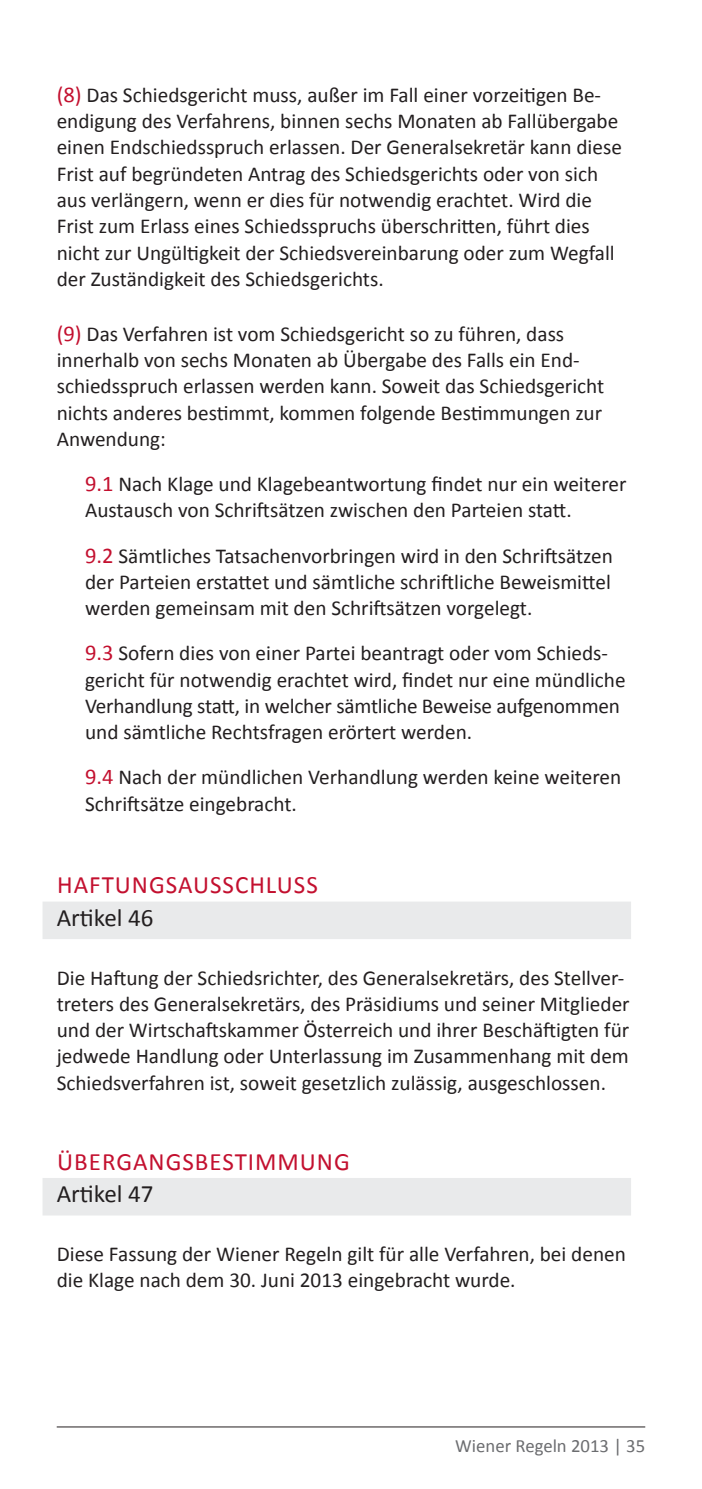
<style>
.page{position:relative;width:702px;height:1489px;background:#fff}
.page>*{position:absolute;margin:0;border:0;box-sizing:border-box;transform-origin:0 0}
.t1{font:25px "Calibri";letter-spacing:.04em;color:#c3102f}
.t2{font:25px "Calibri";color:#231f20}
.t3{font:21.25px/26.2px "Calibri";color:#231f20}
.t4{font:18.75px "Calibri";color:#6c6d70}
.s1{font-size:22.5px;color:#c3102f}
</style>
<div class="page">
<hr style="left:57px;top:1426px;width:588px;height:1px;background:#231f20">
<div style="left:43px;top:901px;width:588px;height:38px;background:#e9eaeb"></div>
<div style="left:43px;top:1177px;width:588px;height:38px;background:#e9eaeb"></div>
<p class="t3" style="left:57px;top:82px;width:566px"><span class="s1">(8)</span> Das Schiedsgericht muss, außer im Fall einer vorzeitigen Be&shy;endigung des Verfahrens, binnen sechs Monaten ab Fallübergabe einen Endschiedsspruch erlassen. Der Generalsekretär kann diese Frist auf begründeten Antrag des Schiedsgerichts oder von sich aus verlängern, wenn er dies für notwendig erachtet. Wird die Frist zum Erlass eines Schiedsspruchs überschritten, führt dies nicht zur Ungültigkeit der Schiedsvereinbarung oder zum Wegfall der Zuständigkeit des Schiedsgerichts.</p>
<p class="t3" style="left:57px;top:321px;width:549px"><span class="s1">(9)</span> Das Verfahren ist vom Schiedsgericht so zu führen, dass innerhalb von sechs Monaten ab Übergabe des Falls ein End&shy;schiedsspruch erlassen werden kann. Soweit das Schiedsgericht nichts anderes bestimmt, kommen folgende Bestimmungen zur Anwendung:</p>
<p class="t3" style="left:85px;top:471px;width:543px"><span class="s1">9.1</span> Nach Klage und Klagebeantwortung findet nur ein weiterer<br>Austausch von Schriftsätzen zwischen den Parteien statt.</p>
<p class="t3" style="left:85px;top:542px;width:529px;text-align:justify"><span class="s1">9.2</span> Sämtliches Tatsachenvorbringen wird in den Schriftsätzen der Parteien erstattet und sämtliche schriftliche Beweismittel werden gemeinsam mit den Schriftsätzen vorgelegt.</p>
<p class="t3" style="left:85px;top:640px;width:542px"><span class="s1">9.3</span> Sofern dies von einer Partei beantragt oder vom Schieds&shy;gericht für notwendig erachtet wird, findet nur eine mündliche Verhandlung statt, in welcher sämtliche Beweise aufgenommen und sämtliche Rechtsfragen erörtert werden.</p>
<p class="t3" style="left:85px;top:764px;width:537px"><span class="s1">9.4</span> Nach der mündlichen Verhandlung werden keine weiteren<br>Schriftsätze eingebracht.</p>
<p class="t1" style="left:57px;top:869px;width:262px">HAFTUNGSAUSSCHLUSS</p>
<p class="t2" style="left:57px;top:901px;width:98px">Artikel 46</p>
<p class="t3" style="left:57px;top:964px;width:574px">Die Haftung der Schiedsrichter, des Generalsekretärs, des Stellver&shy;treters des Generalsekretärs, des Präsidiums und seiner Mitglieder und der Wirtschaftskammer Österreich und ihrer Beschäftigten für jedwede Handlung oder Unterlassung im Zusammenhang mit dem Schiedsverfahren ist, soweit gesetzlich zulässig, ausgeschlossen.</p>
<p class="t1" style="left:57px;top:1145px;width:294px">ÜBERGANGSBESTIMMUNG</p>
<p class="t2" style="left:57px;top:1177px;width:98px">Artikel 47</p>
<p class="t3" style="left:57px;top:1240px;width:570px">Diese Fassung der Wiener Regeln gilt für alle Verfahren, bei denen die Klage nach dem 30. Juni 2013 eingebracht wurde.</p>
<p class="t4" style="left:455px;top:1433px;width:191px">Wiener Regeln 2013 | 35</p>
</div>
